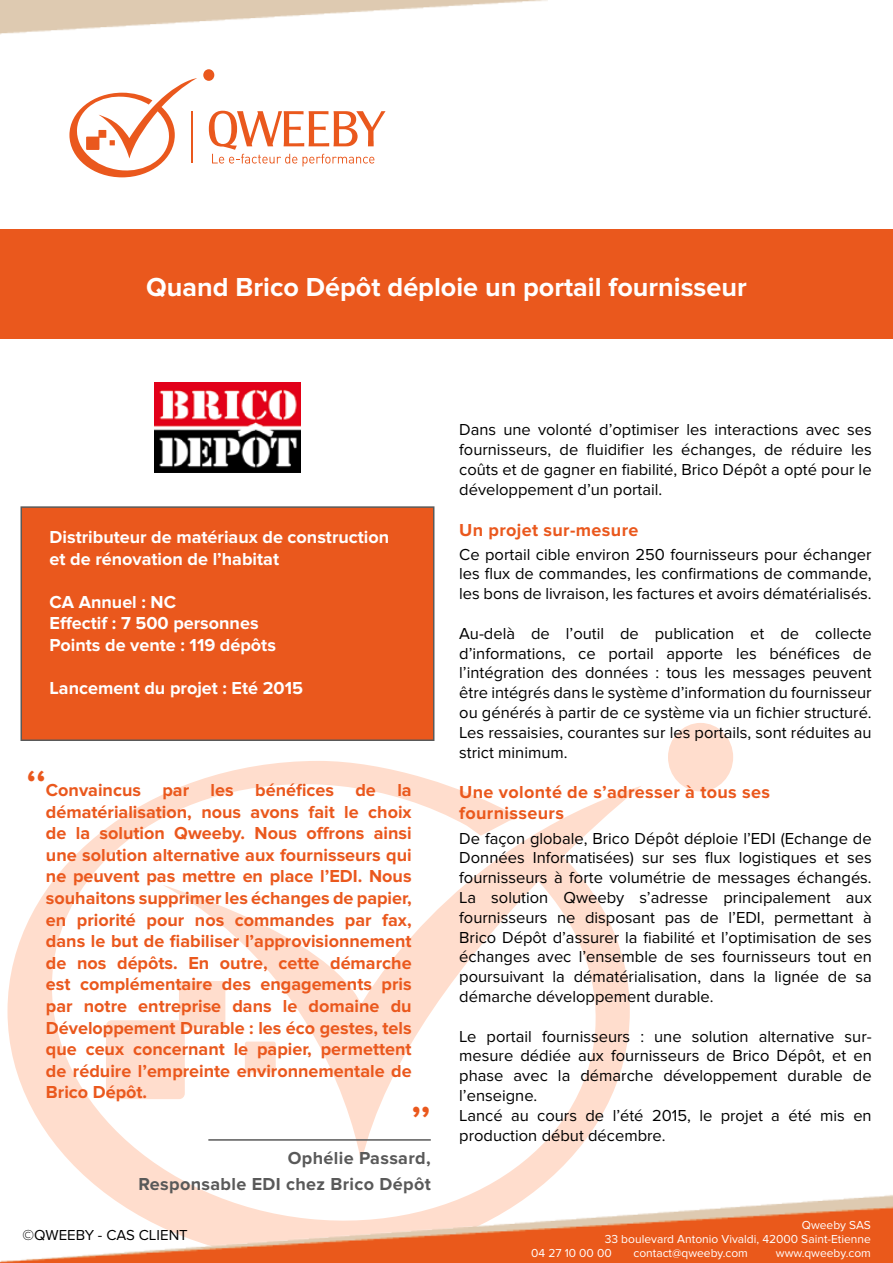
<style>
.page{position:relative;width:893px;height:1263px;background:#fff}
.page>*{position:absolute;margin:0;border:0;box-sizing:border-box;transform-origin:0 0}
.t1{font:700 37.5px "Proxima Nova";color:#ea581d}
.t2{font:700 27px "Proxima Nova";color:#fff}
.t3{font:700 18px/21.6px "Proxima Nova";letter-spacing:.02em;color:#ea581d}
.t4{font:700 18px/21.6px "Proxima Nova";color:#fff}
.t5{font:700 18px/25.2px "Proxima Nova";letter-spacing:.02em;color:#595959;text-align:right}
.t6{font:16.5px/19.8px "Proxima Nova";color:#000;text-align:justify}
.t7{font:15px "Proxima Nova";color:#000}
.t8{font:12px "Proxima Nova";color:#fff}
</style>
<div class="page">
<div style="left:0;top:230px;width:893px;height:109px;background:#ea581d"></div>
<div style="left:668px;top:723px;width:65px;height:68px;background:#ffddcd;border-radius:50%"></div>
<svg style="left:8px;top:761px;width:633px;height:429px"></svg>
<svg style="left:69px;top:78px;width:128px;height:99px"></svg>
<div style="left:203px;top:69px;width:11px;height:12px;background:#ea581d;border-radius:50%"></div>
<svg style="left:209px;top:111px;width:177px;height:55px"></svg>
<img style="left:0;top:1190px;width:893px;height:73px">
<img style="left:154px;top:383px;width:147px;height:89px">
<div style="left:21px;top:506px;width:413px;height:235px;background:#ea581d;border:2px solid #595959"></div>
<hr style="left:208px;top:1139px;width:223px;height:2px;background:#595959">
<h2 class="t2" style="left:146px;top:271px;width:602px">Quand Brico Dépôt déploie un portail fournisseur</h2>
<p class="t4" style="left:50px;top:526px;width:341px">Distributeur de matériaux de construction et de rénovation de l’habitat</p>
<p class="t4" style="left:50px;top:591px;width:228px">CA Annuel : NC<br>Effectif : 7 500 personnes<br>Points de vente : 119 dépôts</p>
<p class="t4" style="left:50px;top:678px;width:255px">Lancement du projet : Eté 2015</p>
<h1 class="t1" style="left:27px;top:762px;width:21px">‘‘</h1>
<p class="t3" style="left:46px;top:779px;width:367px;text-align:justify">Convaincus par les bénéfices de la dématérialisation, nous avons fait le choix de la solution Qweeby. Nous offrons ainsi une solution alternative aux fournisseurs qui ne peuvent pas mettre en place l’EDI. Nous souhaitons supprimer les échanges de papier, en priorité pour nos commandes par fax, dans le but de fiabiliser l’approvisionnement de nos dépôts. En outre, cette démarche est complémentaire des engagements pris par notre entreprise dans le domaine du Développement Durable : les éco gestes, tels que ceux concernant le papier, permettent de réduire l’empreinte environnementale de Brico Dépôt.</p>
<h1 class="t1" style="left:411px;top:1098px;width:21px">’’</h1>
<p class="t5" style="left:139px;top:1146px;width:294px">Ophélie Passard,<br>Responsable EDI chez Brico Dépôt</p>
<p class="t7" style="left:23px;top:1226px;width:167px">©QWEEBY - CAS CLIENT</p>
<p class="t6" style="left:459px;top:420px;width:414px">Dans une volonté d’optimiser les interactions avec ses fournisseurs, de fluidifier les échanges, de réduire les coûts et de gagner en fiabilité, Brico Dépôt a opté pour le développement d’un portail.</p>
<p class="t3" style="left:459px;top:519px;width:181px">Un projet sur-mesure</p>
<p class="t6" style="left:459px;top:544px;width:414px">Ce portail cible environ 250 fournisseurs pour échanger les flux de commandes, les confirmations de commande, les bons de livraison, les factures et avoirs dématérialisés.</p>
<p class="t6" style="left:459px;top:624px;width:414px">Au-delà de l’outil de publication et de collecte d’informations, ce portail apporte les bénéfices de l’intégration des données : tous les messages peuvent être intégrés dans le système d’information du fournisseur ou générés à partir de ce système via un fichier structuré.<br>Les ressaisies, courantes sur les portails, sont réduites au strict minimum.</p>
<p class="t3" style="left:459px;top:782px;width:312px;line-height:21px">Une volonté de s’adresser à tous ses fournisseurs</p>
<p class="t6" style="left:459px;top:828px;width:414px">De façon globale, Brico Dépôt déploie l’EDI (Echange de Données Informatisées) sur ses flux logistiques et ses fournisseurs à forte volumétrie de messages échangés.<br>La solution Qweeby s’adresse principalement aux fournisseurs ne disposant pas de l’EDI, permettant à Brico Dépôt d’assurer la fiabilité et l’optimisation de ses échanges avec l’ensemble de ses fournisseurs tout en poursuivant la dématérialisation, dans la lignée de sa démarche développement durable.</p>
<p class="t6" style="left:459px;top:1026px;width:414px;text-align:left">Le portail fournisseurs : une solution alternative sur&shy;mesure dédiée aux fournisseurs de Brico Dépôt, et en phase avec la démarche développement durable de l’enseigne.<br>Lancé au cours de l’été 2015, le projet a été mis en production début décembre.</p>
<p class="t8" style="left:802px;top:1218px;width:71px">Qweeby SAS</p>
<p class="t8" style="left:605px;top:1232px;width:268px">33 boulevard Antonio Vivaldi, 42000 Saint-Etienne</p>
<p class="t8" style="left:531px;top:1246px;width:82px">04 27 10 00 00</p>
<p class="t8" style="left:633px;top:1246px;width:116px">contact@qweeby.com</p>
<p class="t8" style="left:776px;top:1246px;width:97px">www.qweeby.com</p>
</div>
